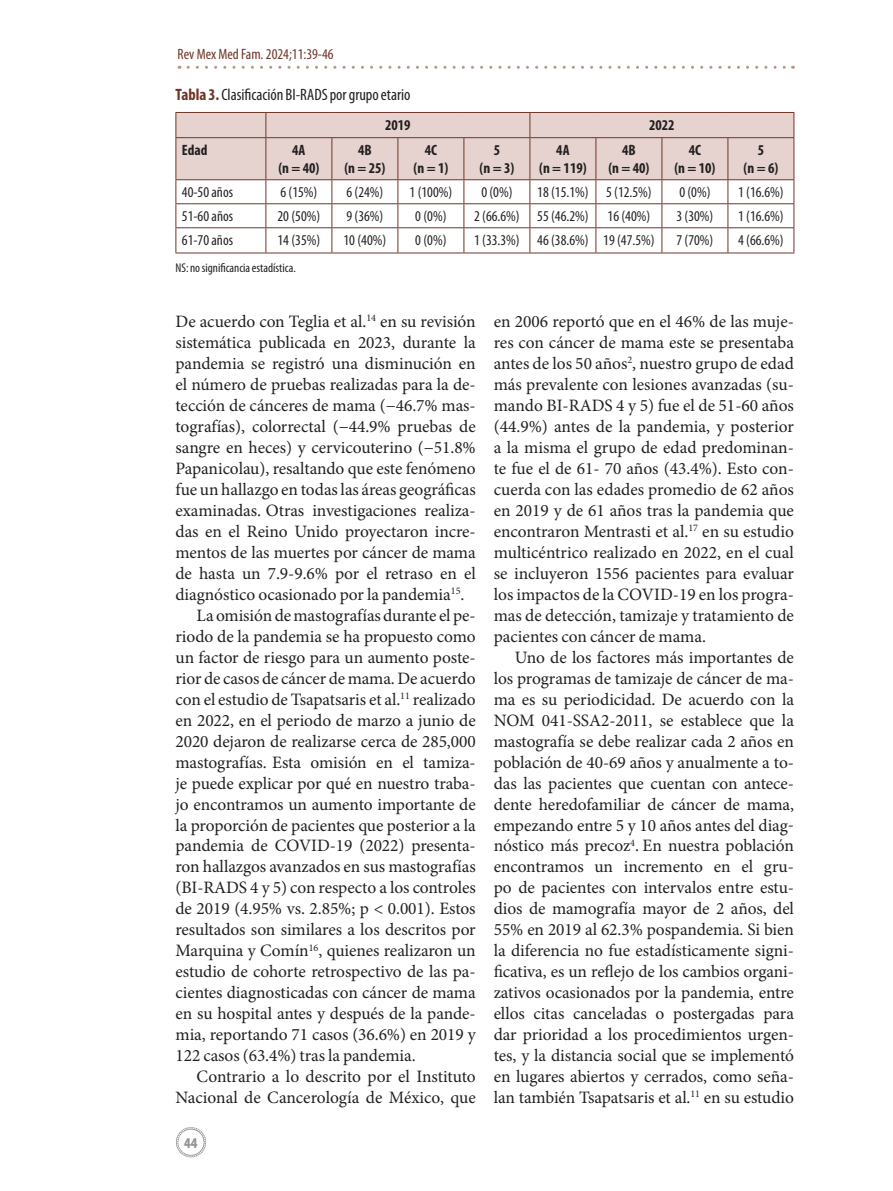
<style>
.page{position:relative;width:893px;height:1191px;background:#fff}
.page>*{position:absolute;margin:0;border:0;box-sizing:border-box;transform-origin:0 0}
.t1{font:17.4px/21px "Minion Pro";letter-spacing:-.005em;color:#231f20;text-align:justify}
.t2{font:condensed 16.5px "Myriad Pro";color:#231f20}
.t3{font:condensed 15px "Myriad Pro";color:#231f20}
.t4{font:700 condensed 15px/18px "Myriad Pro";color:#231f20;text-align:center}
.t5{font:condensed 15px "Myriad Pro";color:#6f3528}
.t6{font:900 condensed 15px "Myriad Pro";color:#939598}
.t7{font:condensed 12.75px "Myriad Pro";color:#231f20}
.s1{font-weight:700;color:#6f3528}
</style>
<div class="page">
<svg style="left:176px;top:1127px;width:30px;height:30px"></svg>
<svg style="left:188px;top:66px;width:605px;height:3px"></svg>
<hr style="left:176px;top:253px;width:90px;height:1px;background:#6f3528">
<hr style="left:266px;top:253px;width:66px;height:1px;background:#6f3528">
<hr style="left:332px;top:253px;width:66px;height:1px;background:#6f3528">
<hr style="left:398px;top:253px;width:66px;height:1px;background:#6f3528">
<hr style="left:464px;top:253px;width:66px;height:1px;background:#6f3528">
<hr style="left:530px;top:253px;width:66px;height:1px;background:#6f3528">
<hr style="left:596px;top:253px;width:66px;height:1px;background:#6f3528">
<hr style="left:662px;top:253px;width:66px;height:1px;background:#6f3528">
<hr style="left:728px;top:253px;width:66px;height:1px;background:#6f3528">
<svg style="left:176px;top:112px;width:619px;height:141px"></svg>
<hr style="left:176px;top:138px;width:1px;height:41px;background:#6f3528">
<hr style="left:794px;top:138px;width:1px;height:41px;background:#6f3528">
<hr style="left:176px;top:179px;width:90px;height:1px;background:#6f3528">
<hr style="left:266px;top:179px;width:66px;height:1px;background:#6f3528">
<hr style="left:332px;top:179px;width:66px;height:1px;background:#6f3528">
<hr style="left:398px;top:179px;width:66px;height:1px;background:#6f3528">
<hr style="left:464px;top:179px;width:66px;height:1px;background:#6f3528">
<hr style="left:530px;top:179px;width:66px;height:1px;background:#6f3528">
<hr style="left:596px;top:179px;width:66px;height:1px;background:#6f3528">
<hr style="left:662px;top:179px;width:66px;height:1px;background:#6f3528">
<hr style="left:728px;top:179px;width:66px;height:1px;background:#6f3528">
<p class="t5" style="left:178px;top:45px;width:158px">Rev Mex Med Fam. 2024;11:39-46</p>
<p class="t2" style="left:176px;top:85px;width:237px"><span class="s1">Tabla 3.</span> Clasificación BI-RADS por grupo etario</p>
<p class="t4" style="left:385px;top:115px;width:27px">2019</p>
<p class="t4" style="left:649px;top:115px;width:27px">2022</p>
<p class="t4" style="left:182px;top:141px;width:27px">Edad</p>
<p class="t4" style="left:278px;top:141px;width:43px">4A<br>(n = 40)</p>
<p class="t4" style="left:344px;top:141px;width:43px">4B<br>(n = 25)</p>
<p class="t4" style="left:414px;top:141px;width:36px">4C<br>(n = 1)</p>
<p class="t4" style="left:480px;top:141px;width:36px">5<br>(n = 3)</p>
<p class="t4" style="left:539px;top:141px;width:49px">4A<br>(n = 119)</p>
<p class="t4" style="left:608px;top:141px;width:43px">4B<br>(n = 40)</p>
<p class="t4" style="left:674px;top:141px;width:43px">4C<br>(n = 10)</p>
<p class="t4" style="left:744px;top:141px;width:36px">5<br>(n = 6)</p>
<p class="t3" style="left:182px;top:183px;width:53px">40-50 años</p>
<p class="t3" style="left:280px;top:183px;width:38px">6 (15%)</p>
<p class="t3" style="left:346px;top:183px;width:38px">6 (24%)</p>
<p class="t3" style="left:410px;top:183px;width:44px">1 (100%)</p>
<p class="t3" style="left:481px;top:183px;width:33px">0 (0%)</p>
<p class="t3" style="left:537px;top:183px;width:116px">18 (15.1%) 5 (12.5%)</p>
<p class="t3" style="left:679px;top:183px;width:33px">0 (0%)</p>
<p class="t3" style="left:738px;top:183px;width:47px">1 (16.6%)</p>
<p class="t3" style="left:182px;top:207px;width:53px">51-60 años</p>
<p class="t3" style="left:278px;top:207px;width:44px">20 (50%)</p>
<p class="t3" style="left:346px;top:207px;width:38px">9 (36%)</p>
<p class="t3" style="left:415px;top:207px;width:33px">0 (0%)</p>
<p class="t3" style="left:474px;top:207px;width:116px">2 (66.6%) 55 (46.2%)</p>
<p class="t3" style="left:608px;top:207px;width:44px">16 (40%)</p>
<p class="t3" style="left:676px;top:207px;width:38px">3 (30%)</p>
<p class="t3" style="left:738px;top:207px;width:47px">1 (16.6%)</p>
<p class="t3" style="left:182px;top:231px;width:53px">61-70 años</p>
<p class="t3" style="left:278px;top:231px;width:44px">14 (35%)</p>
<p class="t3" style="left:344px;top:231px;width:44px">10 (40%)</p>
<p class="t3" style="left:415px;top:231px;width:33px">0 (0%)</p>
<p class="t3" style="left:474px;top:231px;width:182px">1 (33.3%) 46 (38.6%) 19 (47.5%)</p>
<p class="t3" style="left:676px;top:231px;width:38px">7 (70%)</p>
<p class="t3" style="left:738px;top:231px;width:47px">4 (66.6%)</p>
<p class="t7" style="left:176px;top:260px;width:122px">NS: no significancia estadística.</p>
<p class="t1" style="left:176px;top:311px;width:302px">De acuerdo con Teglia et al.<sup>14</sup> en su revisión</p>
<p class="t1" style="left:175px;top:332px;width:302px">sistemática publicada en 2023, durante la</p>
<p class="t1" style="left:175px;top:353px;width:302px">pandemia se registró una disminución en</p>
<p class="t1" style="left:175px;top:374px;width:302px">el número de pruebas realizadas para la de-</p>
<p class="t1" style="left:176px;top:395px;width:302px">tección de cánceres de mama (−46.7% mas-</p>
<p class="t1" style="left:176px;top:416px;width:302px">tografías), colorrectal (−44.9% pruebas de</p>
<p class="t1" style="left:176px;top:437px;width:302px">sangre en heces) y cervicouterino (−51.8%</p>
<p class="t1" style="left:176px;top:458px;width:302px">Papanicolau), resaltando que este fenómeno</p>
<p class="t1" style="left:176px;top:479px;width:302px">fue un hallazgo en todas las áreas geográficas</p>
<p class="t1" style="left:176px;top:500px;width:302px">examinadas. Otras investigaciones realiza-</p>
<p class="t1" style="left:176px;top:521px;width:302px">das en el Reino Unido proyectaron incre-</p>
<p class="t1" style="left:176px;top:542px;width:302px">mentos de las muertes por cáncer de mama</p>
<p class="t1" style="left:176px;top:562px;width:302px">de hasta un 7.9-9.6% por el retraso en el</p>
<p class="t1" style="left:176px;top:583px;width:290px">diagnóstico ocasionado por la pandemia<sup>15</sup>.</p>
<p class="t1" style="left:197px;top:604px;width:281px">La omisión de mastografías durante el pe-</p>
<p class="t1" style="left:176px;top:625px;width:302px">riodo de la pandemia se ha propuesto como</p>
<p class="t1" style="left:176px;top:646px;width:302px">un factor de riesgo para un aumento poste-</p>
<p class="t1" style="left:176px;top:667px;width:302px">rior de casos de cáncer de mama. De acuerdo</p>
<p class="t1" style="left:176px;top:688px;width:302px">con el estudio de Tsapatsaris et al.<sup>11</sup> realizado</p>
<p class="t1" style="left:175px;top:709px;width:302px">en 2022, en el periodo de marzo a junio de</p>
<p class="t1" style="left:175px;top:730px;width:302px">2020 dejaron de realizarse cerca de 285,000</p>
<p class="t1" style="left:175px;top:751px;width:302px">mastografías. Esta omisión en el tamiza-</p>
<p class="t1" style="left:175px;top:772px;width:302px">je puede explicar por qué en nuestro traba-</p>
<p class="t1" style="left:175px;top:793px;width:302px">jo encontramos un aumento importante de</p>
<p class="t1" style="left:175px;top:814px;width:302px">la proporción de pacientes que posterior a la</p>
<p class="t1" style="left:175px;top:835px;width:302px">pandemia de COVID-19 (2022) presenta-</p>
<p class="t1" style="left:175px;top:856px;width:302px">ron hallazgos avanzados en sus mastografías</p>
<p class="t1" style="left:175px;top:877px;width:302px">(BI-RADS 4 y 5) con respecto a los controles</p>
<p class="t1" style="left:175px;top:898px;width:302px">de 2019 (4.95% vs. 2.85%; p &lt; 0.001). Estos</p>
<p class="t1" style="left:175px;top:919px;width:302px">resultados son similares a los descritos por</p>
<p class="t1" style="left:175px;top:940px;width:302px">Marquina y Comín<sup>16</sup>, quienes realizaron un</p>
<p class="t1" style="left:176px;top:961px;width:302px">estudio de cohorte retrospectivo de las pa-</p>
<p class="t1" style="left:176px;top:982px;width:302px">cientes diagnosticadas con cáncer de mama</p>
<p class="t1" style="left:176px;top:1003px;width:302px">en su hospital antes y después de la pande-</p>
<p class="t1" style="left:176px;top:1024px;width:302px">mia, reportando 71 casos (36.6%) en 2019 y</p>
<p class="t1" style="left:176px;top:1045px;width:242px">122 casos (63.4%) tras la pandemia.</p>
<p class="t1" style="left:197px;top:1066px;width:281px">Contrario a lo descrito por el Instituto</p>
<p class="t1" style="left:176px;top:1087px;width:302px">Nacional de Cancerología de México, que</p>
<p class="t6" style="left:184px;top:1134px;width:15px">44</p>
<p class="t1" style="left:494px;top:311px;width:302px">en 2006 reportó que en el 46% de las muje&shy;res con cáncer de mama este se presentaba antes de los 50 años<sup>2</sup>, nuestro grupo de edad más prevalente con lesiones avanzadas (su&shy;mando BI-RADS 4 y 5) fue el de 51-60 años (44.9%) antes de la pandemia, y posterior a la misma el grupo de edad predominan&shy;te fue el de 61- 70 años (43.4%). Esto con&shy;cuerda con las edades promedio de 62 años en 2019 y de 61 años tras la pandemia que encontraron Mentrasti et al.<sup>17</sup> en su estudio multicéntrico realizado en 2022, en el cual se incluyeron 1556 pacientes para evaluar los impactos de la COVID-19 en los progra&shy;mas de detección, tamizaje y tratamiento de pacientes con cáncer de mama.</p>
<p class="t1" style="left:494px;top:646px;width:302px;text-indent:21px">Uno de los factores más importantes de los programas de tamizaje de cáncer de ma&shy;ma es su periodicidad. De acuerdo con la NOM 041-SSA2-2011, se establece que la mastografía se debe realizar cada 2 años en población de 40-69 años y anualmente a to&shy;das las pacientes que cuentan con antece&shy;dente heredofamiliar de cáncer de mama, empezando entre 5 y 10 años antes del diag&shy;nóstico más precoz<sup>4</sup>. En nuestra población encontramos un incremento en el gru&shy;po de pacientes con intervalos entre estu&shy;dios de mamografía mayor de 2 años, del 55% en 2019 al 62.3% pospandemia. Si bien la diferencia no fue estadísticamente signi&shy;ficativa, es un reflejo de los cambios organi&shy;zativos ocasionados por la pandemia, entre ellos citas canceladas o postergadas para dar prioridad a los procedimientos urgen&shy;tes, y la distancia social que se implementó en lugares abiertos y cerrados, como seña&shy;lan también Tsapatsaris et al.<sup>11</sup> en su estudio</p>
</div>
